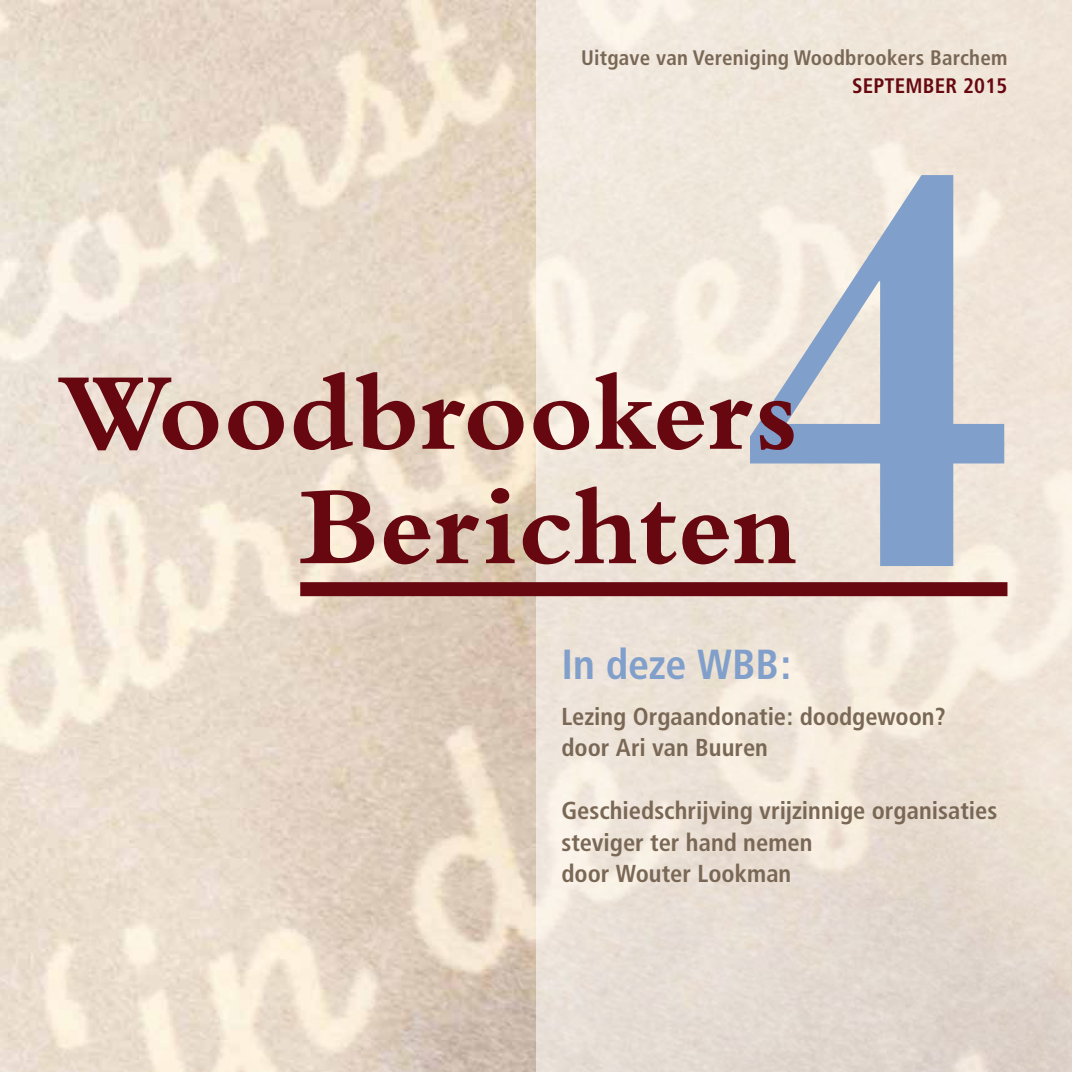
<style>
.page{position:relative;width:1072px;height:1072px;background:#fff}
.page>*{position:absolute;margin:0;border:0;box-sizing:border-box;transform-origin:0 0}
.t1{font:700 114.27px/114.3px "Bembo";color:#670710;text-align:right}
.t2{font:700 condensed 42px "Frutiger";letter-spacing:-.005em;color:#819fcb}
.t3{font:700 condensed 24.5px/31.5px "Frutiger";color:#7a6856}
.t4{font:700 condensed 21px "Frutiger";letter-spacing:.01em;color:#7a6856}
.t5{font:700 condensed 21px "Frutiger";letter-spacing:.01em;color:#670710}
</style>
<div class="page">
<svg style="left:536px;top:0;width:535px;height:1071px;background:#ede3d8"></svg>
<svg style="left:750px;top:175px;width:254px;height:391px;background:#c5cbd4"></svg>
<div style="left:300px;top:582px;width:707px;height:14px;background:#670710"></div>
<p class="t4" style="left:581px;top:46px;width:428px">Uitgave van Vereniging Woodbrookers Barchem</p>
<p class="t5" style="left:852px;top:74px;width:157px">September 2015</p>
<h1 class="t1" style="left:58px;top:355px;width:741px">Woodbrookers<br>Berichten</h1>
<h2 class="t2" style="left:561px;top:639px;width:231px">In deze WBB:</h2>
<p class="t3" style="left:561px;top:700px;width:386px">Lezing Orgaandonatie: doodgewoon? door Ari van Buuren</p>
<p class="t3" style="left:561px;top:795px;width:437px">Geschiedschrijving vrijzinnige organisaties steviger ter hand nemen<br>door Wouter Lookman</p>
</div>
